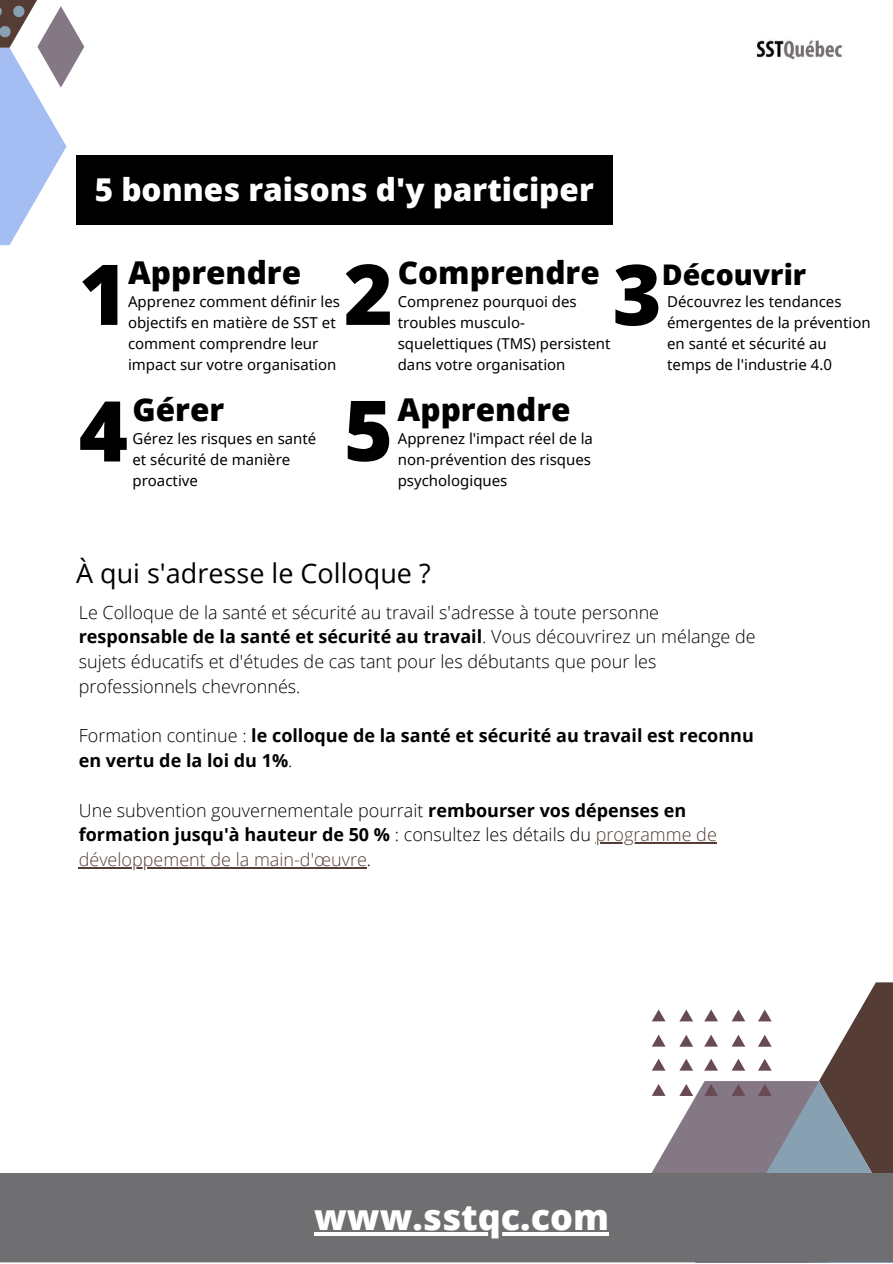
<style>
.page{position:relative;width:893px;height:1264px;background:#fff}
.page>*{position:absolute;margin:0;border:0;box-sizing:border-box;transform-origin:0 0}
.t1{font:800 83.85px "Open Sans";color:#000}
.t2{font:800 36px "Open Sans";color:#fff}
.t3{font:800 31.5px "Open Sans";color:#000}
.t4{font:800 31.5px "Open Sans";color:#fff}
.t5{font:800 28.5px "Open Sans";color:#000}
.t6{font:27px "Open Sans";color:#000}
.t7{font:300 18px/24.8px "Open Sans";color:#000}
.t8{font:700 18px/24.8px "Open Sans";color:#000}
.t9{font:15px/20.9px "Noto Sans";color:#000}
.s1{font-weight:700}
.s2{font-weight:300}
.s3{color:#553d36}
</style>
<div class="page">
<div style="left:76px;top:155px;width:536px;height:70px;background:#000"></div>
<svg style="left:651px;top:982px;width:241px;height:191px"></svg>
<div style="left:0;top:1257px;width:892px;height:5px;background:#6f6f72"></div>
<div style="left:0;top:1173px;width:892px;height:84px;background:#6f6f72"></div>
<svg style="left:314px;top:1232px;width:295px;height:3px"></svg>
<hr style="left:595px;top:842px;width:121px;height:1px;background:#553d36">
<hr style="left:79px;top:867px;width:288px;height:1px;background:#553d36">
<img style="left:755px;top:40px;width:88px;height:20px">
<svg style="left:0;top:0;width:84px;height:245px"></svg>
<h3 class="t4" style="left:95px;top:165px;width:500px">5 bonnes raisons d'y participer</h3>
<h3 class="t3" style="left:398px;top:249px;width:203px">Comprendre</h3>
<h3 class="t3" style="left:128px;top:249px;width:175px">Apprendre</h3>
<h3 class="t5" style="left:661px;top:253px;width:146px">Découvrir</h3>
<h1 class="t1" style="left:79px;top:230px;width:51px">1</h1>
<h1 class="t1" style="left:344px;top:230px;width:51px">2</h1>
<h1 class="t1" style="left:612px;top:231px;width:51px">3</h1>
<p class="t9" style="left:128px;top:291px;width:213px">Apprenez comment définir les objectifs en matière de SST et comment comprendre leur impact sur votre organisation</p>
<p class="t9" style="left:398px;top:291px;width:214px">Comprenez pourquoi des troubles musculo&shy;squelettiques (TMS) persistent dans votre organisation</p>
<p class="t9" style="left:667px;top:291px;width:205px">Découvrez les tendances émergentes de la prévention en santé et sécurité au temps de l'industrie 4.0</p>
<h3 class="t3" style="left:132px;top:385px;width:93px">Gérer</h3>
<h3 class="t3" style="left:397px;top:385px;width:175px">Apprendre</h3>
<h1 class="t1" style="left:79px;top:367px;width:51px">4</h1>
<h1 class="t1" style="left:344px;top:366px;width:51px">5</h1>
<p class="t9" style="left:132px;top:427px;width:185px">Gérez les risques en santé et sécurité de manière proactive</p>
<p class="t9" style="left:398px;top:427px;width:197px">Apprenez l'impact réel de la non-prévention des risques psychologiques</p>
<h3 class="t6" style="left:76px;top:554px;width:356px">À qui s'adresse le Colloque ?</h3>
<p class="t7" style="left:79px;top:599px;width:678px">Le Colloque de la santé et sécurité au travail s'adresse à toute personne <span class="s1">responsable de la santé et sécurité au travail</span>. Vous découvrirez un mélange de sujets éducatifs et d'études de cas tant pour les débutants que pour les professionnels chevronnés.</p>
<p class="t8" style="left:79px;top:723px;width:676px"><span class="s2">Formation continue :</span> le colloque de la santé et sécurité au travail est reconnu en vertu de la loi du 1%<span class="s2">.</span></p>
<p class="t7" style="left:79px;top:797px;width:639px">Une subvention gouvernementale pourrait <span class="s1">rembourser vos dépenses en formation jusqu'à hauteur de 50 %</span> : consultez les détails du <span class="s3">programme de développement de la main-d'œuvre</span>.</p>
<h2 class="t2" style="left:314px;top:1189px;width:296px">www.sstqc.com</h2>
</div>
